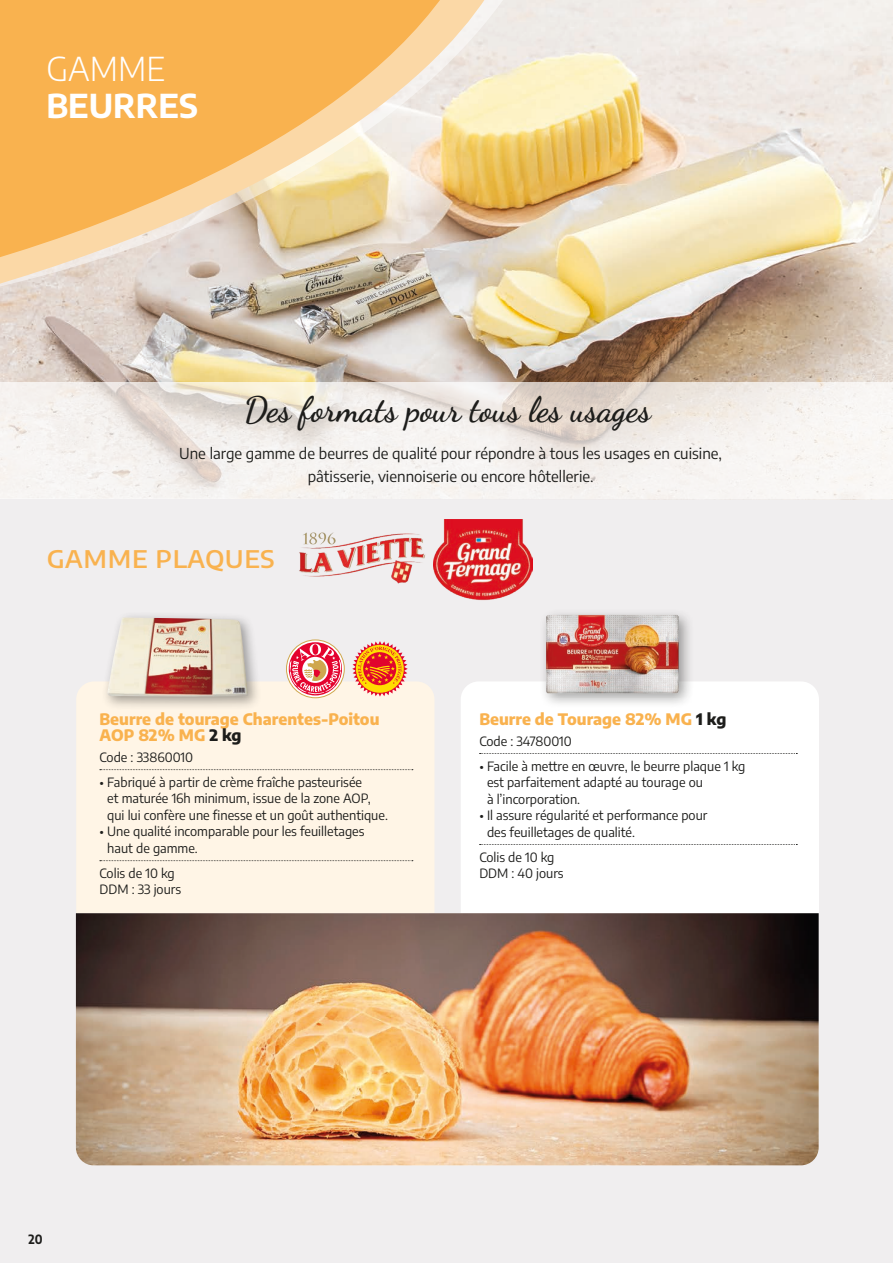
<style>
.page{position:relative;width:893px;height:1263px;background:#f0eeef}
.page>*{position:absolute;margin:0;border:0;box-sizing:border-box;transform-origin:0 0}
.t1{font:700 34.5px "Dancing Script";color:#1d1d1b}
.t2{font:700 32.85px "Encode Sans";color:#fff}
.t3{font:300 32.85px "Encode Sans";color:#fff}
.t4{font:500 30px "Encode Sans";color:#f9b24f}
.t5{font:800 15.75px/16.5px "Encode Sans";color:#f9b24f}
.t6{font:15px/22.5px "Encode Sans";color:#1d1d1b;text-align:center}
.t7{font:12.75px/16.5px "Encode Sans";color:#1d1d1b}
.t8{font:700 12.75px "Encode Sans";color:#1d1d1b;scale:.92 1}
.s1{color:#1d1d1b}
</style>
<div class="page">
<img style="left:0;top:0;width:893px;height:500px">
<svg style="left:0;top:0;width:527px;height:290px;background:#f0c586"></svg>
<svg style="left:0;top:382px;width:893px;height:117px"></svg>
<img style="left:299px;top:532px;width:126px;height:52px">
<img style="left:434px;top:519px;width:99px;height:81px">
<div style="left:76px;top:681px;width:358px;height:232px;background:#fff5e6"></div>
<div style="left:461px;top:682px;width:358px;height:231px;background:#fff"></div>
<div style="left:102px;top:611px;width:161px;height:100px;background:#1d1d1b;opacity:.42"></div>
<img style="left:107px;top:617px;width:141px;height:79px">
<img style="left:528px;top:599px;width:171px;height:112px">
<svg style="left:352px;top:641px;width:56px;height:56px"></svg>
<svg style="left:286px;top:640px;width:58px;height:58px"></svg>
<div style="left:286px;top:640px;width:58px;height:58px;border:1px solid #cfa74e;border-radius:50%"></div>
<svg style="left:289px;top:642px;width:53px;height:53px"></svg>
<svg style="left:290px;top:644px;width:51px;height:50px"></svg>
<svg style="left:100px;top:769px;width:313px;height:1px"></svg>
<svg style="left:100px;top:860px;width:313px;height:1px"></svg>
<svg style="left:480px;top:753px;width:317px;height:1px"></svg>
<svg style="left:480px;top:844px;width:317px;height:1px"></svg>
<img style="left:76px;top:913px;width:743px;height:252px">
<h2 class="t3" style="left:46px;top:54px;width:120px">GAMME</h2>
<h2 class="t2" style="left:46px;top:88px;width:153px">BEURRES</h2>
<h1 class="t1" style="left:244px;top:383px;width:409px">Des formats pour tous les usages</h1>
<p class="t6" style="left:179px;top:442px;width:544px">Une large gamme de beurres de qualité pour répondre à tous les usages en cuisine, pâtisserie, viennoiserie ou encore hôtellerie.</p>
<h3 class="t4" style="left:47px;top:537px;width:230px">GAMME PLAQUES</h3>
<p class="t5" style="left:100px;top:712px;width:281px">Beurre de tourage Charentes-Poitou<br>AOP 82% MG <span class="s1">2 kg</span></p>
<p class="t7" style="left:100px;top:749px;width:95px">Code : 33860010</p>
<p class="t7" style="left:107px;top:774px;width:282px;text-indent:-8px">• Fabriqué à partir de crème fraîche pasteurisée<br>et maturée 16h minimum, issue de la zone AOP, qui lui confère une finesse et un goût authentique.</p>
<p class="t7" style="left:107px;top:824px;width:259px;text-indent:-8px">• Une qualité incomparable pour les feuilletages haut de gamme.</p>
<p class="t7" style="left:100px;top:865px;width:83px">Colis de 10 kg<br>DDM : 33 jours</p>
<p class="t5" style="left:479px;top:712px;width:249px">Beurre de Tourage 82% MG <span class="s1">1 kg</span></p>
<p class="t7" style="left:479px;top:733px;width:94px">Code : 34780010</p>
<p class="t7" style="left:487px;top:758px;width:260px;text-indent:-8px">• Facile à mettre en œuvre, le beurre plaque 1 kg est parfaitement adapté au tourage ou<br>à l’incorporation.</p>
<p class="t7" style="left:487px;top:807px;width:222px;text-indent:-8px">• Il assure régularité et performance pour des feuilletages de qualité.</p>
<p class="t7" style="left:479px;top:849px;width:86px">Colis de 10 kg<br>DDM : 40 jours</p>
<p class="t8" style="left:28px;top:1232px;width:17px">20</p>
</div>
